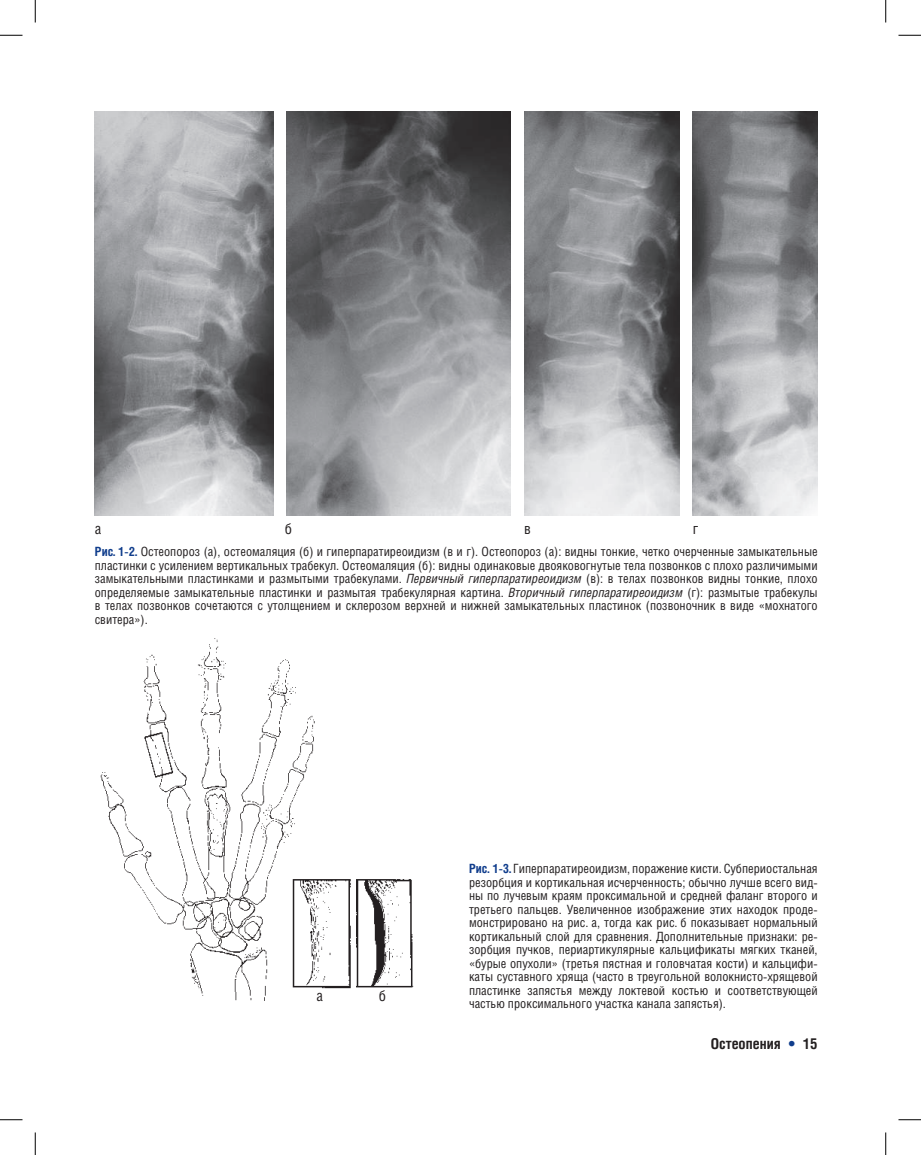
<style>
.page{position:relative;width:921px;height:1155px;background:#fff}
.page>*{position:absolute;margin:0;border:0;box-sizing:border-box;transform-origin:0 0}
.t1{font:700 15px "Helios Cond";color:#231f20}
.t2{font:15px "Helios Cond";color:#231f20}
.t3{font:12.75px/13.5px "Helios Cond";color:#231f20;text-align:justify}
.s1{font-weight:700;color:#103d8c}
.s2{font-style:italic}
.s3{color:#103d8c}
</style>
<div class="page">
<img style="left:95px;top:112px;width:179px;height:404px">
<img style="left:287px;top:112px;width:224px;height:404px">
<img style="left:524px;top:112px;width:156px;height:404px">
<img style="left:692px;top:112px;width:126px;height:404px">
<img style="left:100px;top:638px;width:314px;height:363px">
<div style="left:311px;top:989px;width:18px;height:15px;background:#fff"></div>
<div style="left:373px;top:989px;width:19px;height:16px;background:#fff"></div>
<svg style="left:0;top:35px;width:22px;height:1px"></svg>
<svg style="left:898px;top:35px;width:23px;height:1px"></svg>
<svg style="left:0;top:1119px;width:22px;height:1px"></svg>
<svg style="left:898px;top:1119px;width:23px;height:1px"></svg>
<svg style="left:35px;top:0;width:1px;height:22px"></svg>
<svg style="left:35px;top:1132px;width:1px;height:23px"></svg>
<svg style="left:885px;top:0;width:1px;height:22px"></svg>
<svg style="left:885px;top:1132px;width:1px;height:23px"></svg>
<p class="t2" style="left:95px;top:523px;width:8px">а</p>
<p class="t2" style="left:285px;top:523px;width:9px">б</p>
<p class="t2" style="left:524px;top:523px;width:8px">в</p>
<p class="t2" style="left:693px;top:523px;width:7px">г</p>
<p class="t3" style="left:95px;top:546px;width:724px"><span class="s1">Рис. 1-2.</span> Остеопороз (а), остеомаляция (б) и гиперпаратиреоидизм (в и г). Остеопороз (а): видны тонкие, четко очерченные замыкательные пластинки с усилением вертикальных трабекул. Остеомаляция (б): видны одинаковые двояковогнутые тела позвонков с плохо различимыми замыкательными пластинками и размытыми трабекулами. <span class="s2">Первичный гиперпаратиреоидизм</span> (в): в телах позвонков видны тонкие, плохо определяемые замыкательные пластинки и размытая трабекулярная картина. <span class="s2">Вторичный гиперпаратиреоидизм</span> (г): размытые трабекулы в телах позвонков сочетаются с утолщением и склерозом верхней и нижней замыкательных пластинок (позвоночник в виде «мохнатого свитера»).</p>
<p class="t2" style="left:316px;top:990px;width:8px">а</p>
<p class="t2" style="left:379px;top:990px;width:9px">б</p>
<p class="t3" style="left:469px;top:863px;width:350px"><span class="s1">Рис. 1-3.</span> Гиперпаратиреоидизм, поражение кисти. Субпериостальная резорбция и кортикальная исчерченность; обычно лучше всего вид&shy;ны по лучевым краям проксимальной и средней фаланг второго и третьего пальцев. Увеличенное изображение этих находок проде&shy;монстрировано на рис. а, тогда как рис. б показывает нормальный кортикальный слой для сравнения. Дополнительные признаки: ре&shy;зорбция пучков, периартикулярные кальцификаты мягких тканей, «бурые опухоли» (третья пястная и головчатая кости) и кальцифи&shy;каты суставного хряща (часто в треугольной волокнисто-хрящевой пластинке запястья между локтевой костью и соответствующей частью проксимального участка канала запястья).</p>
<p class="t1" style="left:711px;top:1038px;width:108px">Остеопения <span class="s3">•</span> 15</p>
</div>
